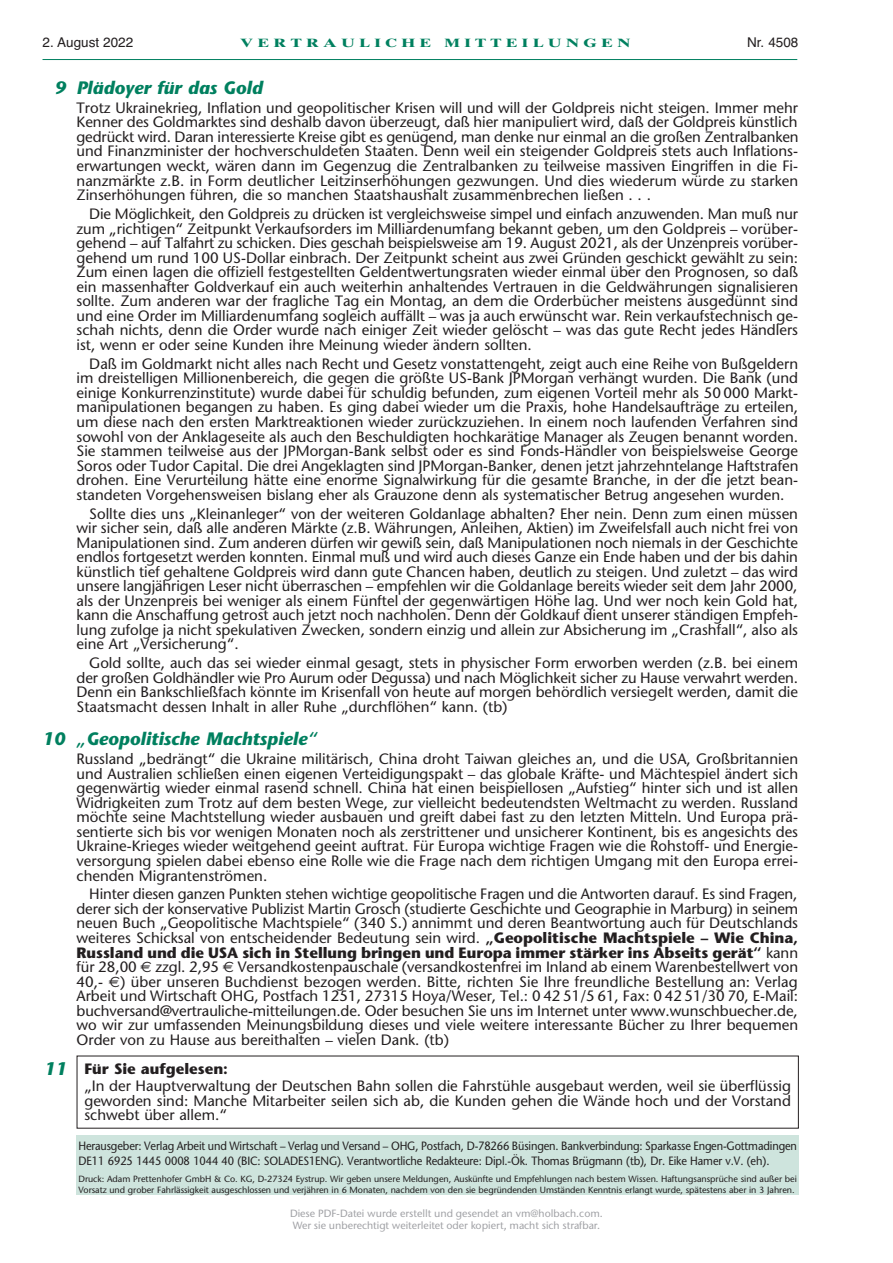
<style>
.page{position:relative;width:893px;height:1263px;background:#fff}
.page>*{position:absolute;margin:0;border:0;box-sizing:border-box;transform-origin:0 0}
.t1{font:italic 700 18px "Stone Sans";color:#00805f}
.t2{font:15px/14.5px "Stone Sans";color:#231f20;text-align:justify}
.t3{font:700 15px "Stone Sans";color:#231f20}
.t4{font:13.5px "Helvetica";color:#231f20}
.t5{font:12px/14.9px "Stone Sans";letter-spacing:-.01em;color:#231f20;scale:.92 1}
.t6{font:700 12px "Times Ten";letter-spacing:.26em;color:#00805f;scale:1.38 1}
.t7{font:500 10.5px/12.6px "Stone Sans ITC";color:#a0a1a5}
.t8{font:9px/10.6px "Stone Sans";letter-spacing:-.005em;color:#231f20}
.s1{font-weight:700}
.s2{font-family:"Euro Sans"}
</style>
<div class="page">
<div style="left:77px;top:1135px;width:722px;height:60px;background:#cee4dd"></div>
<hr style="left:43px;top:59px;width:754px;height:1px;background:#00805f">
<p class="t4" style="left:43px;top:32px;width:92px">2. August 2022</p>
<p class="t6" style="left:240px;top:35px;width:284px">VERTRAULICHE MITTEILUNGEN</p>
<p class="t4" style="left:747px;top:32px;width:53px">Nr. 4508</p>
<p class="t1" style="left:55px;top:76px;width:209px">9 Plädoyer für das Gold</p>
<p class="t2" style="left:77px;top:100px;width:724px">Trotz Ukrainekrieg, Inflation und geopolitischer Krisen will und will der Goldpreis nicht steigen. Immer mehr Kenner des Goldmarktes sind deshalb davon überzeugt, daß hier manipuliert wird, daß der Goldpreis künstlich gedrückt wird. Daran interessierte Kreise gibt es genügend, man denke nur einmal an die großen Zentralbanken und Finanzminister der hochverschuldeten Staaten. Denn weil ein steigender Goldpreis stets auch Inflations&shy;erwartungen weckt, wären dann im Gegenzug die Zentralbanken zu teilweise massiven Eingriffen in die Fi&shy;nanzmärkte z.B. in Form deutlicher Leitzinserhöhungen gezwungen. Und dies wiederum würde zu starken Zinserhöhungen führen, die so manchen Staatshaushalt zusammenbrechen ließen . . .</p>
<p class="t2" style="left:77px;top:206px;width:723px;text-indent:13px">Die Möglichkeit, den Goldpreis zu drücken ist vergleichsweise simpel und einfach anzuwenden. Man muß nur zum „richtigen“ Zeitpunkt Verkaufsorders im Milliardenumfang bekannt geben, um den Goldpreis – vorüber - gehend – auf Talfahrt zu schicken. Dies geschah beispielsweise am 19. August 2021, als der Unzenpreis vorüber - gehend um rund 100 US-Dollar einbrach. Der Zeitpunkt scheint aus zwei Gründen geschickt gewählt zu sein:<br>Zum einen lagen die offiziell festgestellten Geldentwertungsraten wieder einmal über den Prognosen, so daß ein massenhafter Goldverkauf ein auch weiterhin anhaltendes Vertrauen in die Geldwährungen signalisieren sollte. Zum anderen war der fragliche Tag ein Montag, an dem die Orderbücher meistens ausgedünnt sind und eine Order im Milliardenumfang sogleich auffällt – was ja auch erwünscht war. Rein verkaufstechnisch ge&shy;schah nichts, denn die Order wurde nach einiger Zeit wieder gelöscht – was das gute Recht jedes Händlers ist, wenn er oder seine Kunden ihre Meinung wieder ändern sollten.</p>
<p class="t2" style="left:77px;top:356px;width:723px;text-indent:13px">Daß im Goldmarkt nicht alles nach Recht und Gesetz vonstattengeht, zeigt auch eine Reihe von Bußgeldern im dreistelligen Millionenbereich, die gegen die größte US-Bank JPMorgan verhängt wurden. Die Bank (und einige Konkurrenzinstitute) wurde dabei für schuldig befunden, zum eigenen Vorteil mehr als 50 000 Markt&shy;manipulationen begangen zu haben. Es ging dabei wieder um die Praxis, hohe Handelsaufträge zu erteilen, um diese nach den ersten Marktreaktionen wieder zurückzuziehen. In einem noch laufenden Verfahren sind sowohl von der Anklageseite als auch den Beschuldigten hochkarätige Manager als Zeugen benannt worden.<br>Sie stammen teilweise aus der JPMorgan-Bank selbst oder es sind Fonds-Händler von beispielsweise George Soros oder Tudor Capital. Die drei Angeklagten sind JPMorgan-Banker, denen jetzt jahrzehntelange Haftstrafen drohen. Eine Verurteilung hätte eine enorme Signalwirkung für die gesamte Branche, in der die jetzt bean&shy;standeten Vorgehensweisen bislang eher als Grauzone denn als systematischer Betrug angesehen wurden.</p>
<p class="t2" style="left:77px;top:506px;width:723px;text-indent:13px">Sollte dies uns „Kleinanleger“ von der weiteren Goldanlage abhalten? Eher nein. Denn zum einen müssen wir sicher sein, daß alle anderen Märkte (z.B. Währungen, Anleihen, Aktien) im Zweifelsfall auch nicht frei von Manipulationen sind. Zum anderen dürfen wir gewiß sein, daß Manipulationen noch niemals in der Geschichte endlos fortgesetzt werden konnten. Einmal muß und wird auch dieses Ganze ein Ende haben und der bis dahin künstlich tief gehaltene Goldpreis wird dann gute Chancen haben, deutlich zu steigen. Und zuletzt – das wird unsere langjährigen Leser nicht überraschen – empfehlen wir die Goldanlage bereits wieder seit dem Jahr 2000, als der Unzenpreis bei weniger als einem Fünftel der gegenwärtigen Höhe lag. Und wer noch kein Gold hat, kann die Anschaffung getrost auch jetzt noch nachholen. Denn der Goldkauf dient unserer ständigen Empfeh - lung zufolge ja nicht spekulativen Zwecken, sondern einzig und allein zur Absicherung im „Crashfall“, also als eine Art „Versicherung“.</p>
<p class="t2" style="left:77px;top:656px;width:723px;text-indent:13px">Gold sollte, auch das sei wieder einmal gesagt, stets in physischer Form erworben werden (z.B. bei einem der großen Goldhändler wie Pro Aurum oder Degussa) und nach Möglichkeit sicher zu Hause verwahrt werden.<br>Denn ein Bankschließfach könnte im Krisenfall von heute auf morgen behördlich versiegelt werden, damit die Staatsmacht dessen Inhalt in aller Ruhe „durchflöhen“ kann. (tb)</p>
<p class="t1" style="left:43px;top:728px;width:276px">10 „Geopolitische Machtspiele“</p>
<p class="t2" style="left:77px;top:751px;width:723px">Russland „bedrängt“ die Ukraine militärisch, China droht Taiwan gleiches an, und die USA, Großbritannien und Australien schließen einen eigenen Verteidigungspakt – das globale Kräfte- und Mächtespiel ändert sich gegenwärtig wieder einmal rasend schnell. China hat einen beispiellosen „Aufstieg“ hinter sich und ist allen Widrigkeiten zum Trotz auf dem besten Wege, zur vielleicht bedeutendsten Weltmacht zu werden. Russland möchte seine Machtstellung wieder ausbauen und greift dabei fast zu den letzten Mitteln. Und Europa prä&shy;sentierte sich bis vor wenigen Monaten noch als zerstrittener und unsicherer Kontinent, bis es angesichts des Ukraine-Krieges wieder weitgehend geeint auftrat. Für Europa wichtige Fragen wie die Rohstoff- und Energie&shy;versorgung spielen dabei ebenso eine Rolle wie die Frage nach dem richtigen Umgang mit den Europa errei&shy;chenden Migrantenströmen.</p>
<p class="t2" style="left:77px;top:887px;width:723px;text-indent:13px">Hinter diesen ganzen Punkten stehen wichtige geopolitische Fragen und die Antworten darauf. Es sind Fragen, derer sich der konservative Publizist Martin Grosch (studierte Geschichte und Geographie in Marburg) in seinem neuen Buch „Geopolitische Machtspiele“ (340 S.) annimmt und deren Beantwortung auch für Deutschlands weiteres Schicksal von entscheidender Bedeutung sein wird. <span class="s1">„Geopolitische Machtspiele – Wie China, Russland und die USA sich in Stellung bringen und Europa immer stärker ins Abseits gerät“</span> kann für 28,00 <span class="s2">€</span> zzgl. 2,95 <span class="s2">€</span> Versandkostenpauschale (versandkostenfrei im Inland ab einem Warenbestellwert von 40,- <span class="s2">€</span>) über unseren Buchdienst bezogen werden. Bitte, richten Sie Ihre freundliche Bestellung an: Verlag Arbeit und Wirtschaft OHG, Postfach 1251, 27315 Hoya/Weser, Tel.: 0 42 51/5 61, Fax: 0 42 51/30 70, E-Mail: buchversand@vertrauliche-mitteilungen.de. Oder besuchen Sie uns im Internet unter www.wunschbuecher.de, wo wir zur umfassenden Meinungsbildung dieses und viele weitere interessante Bücher zu Ihrer bequemen Order von zu Hause aus bereithalten – vielen Dank. (tb)</p>
<p class="t3" style="left:84px;top:1059px;width:145px">Für Sie aufgelesen:</p>
<p class="t2" style="left:84px;top:1078px;width:708px">„In der Hauptverwaltung der Deutschen Bahn sollen die Fahrstühle ausgebaut werden, weil sie überflüssig geworden sind: Manche Mitarbeiter seilen sich ab, die Kunden gehen die Wände hoch und der Vorstand schwebt über allem.“</p>
<p class="t1" style="left:44px;top:1057px;width:24px">11</p>
<p class="t5" style="left:78px;top:1138px;width:783px">Herausgeber: Verlag Arbeit und Wirtschaft – Verlag und Versand – OHG, Postfach, D-78266 Büsingen. Bankverbindung: Sparkasse Engen-Gottmadingen<br>DE11 6925 1445 0008 1044 40 (BIC: SOLADES1ENG). Verantwortliche Redakteure: Dipl.-Ök. Thomas Brügmann (tb), Dr. Eike Hamer v.V. (eh).</p>
<p class="t8" style="left:78px;top:1173px;width:720px">Druck: Adam Prettenhofer GmbH &amp; Co. KG, D-27324 Eystrup. Wir geben unsere Meldungen, Auskünfte und Empfehlungen nach bestem Wissen. Haftungsansprüche sind außer bei<br>Vorsatz und grober Fahrlässigkeit ausgeschlossen und verjähren in 6 Monaten, nachdem von den sie begründenden Umständen Kenntnis erlangt wurde, spätestens aber in 3 Jahren.</p>
<p class="t7" style="left:290px;top:1207px;width:314px">Diese PDF-Datei wurde erstellt und gesendet an vm@holbach.com.<br>Wer sie unberechtigt weiterleitet oder kopiert, macht sich strafbar.</p>
</div>
